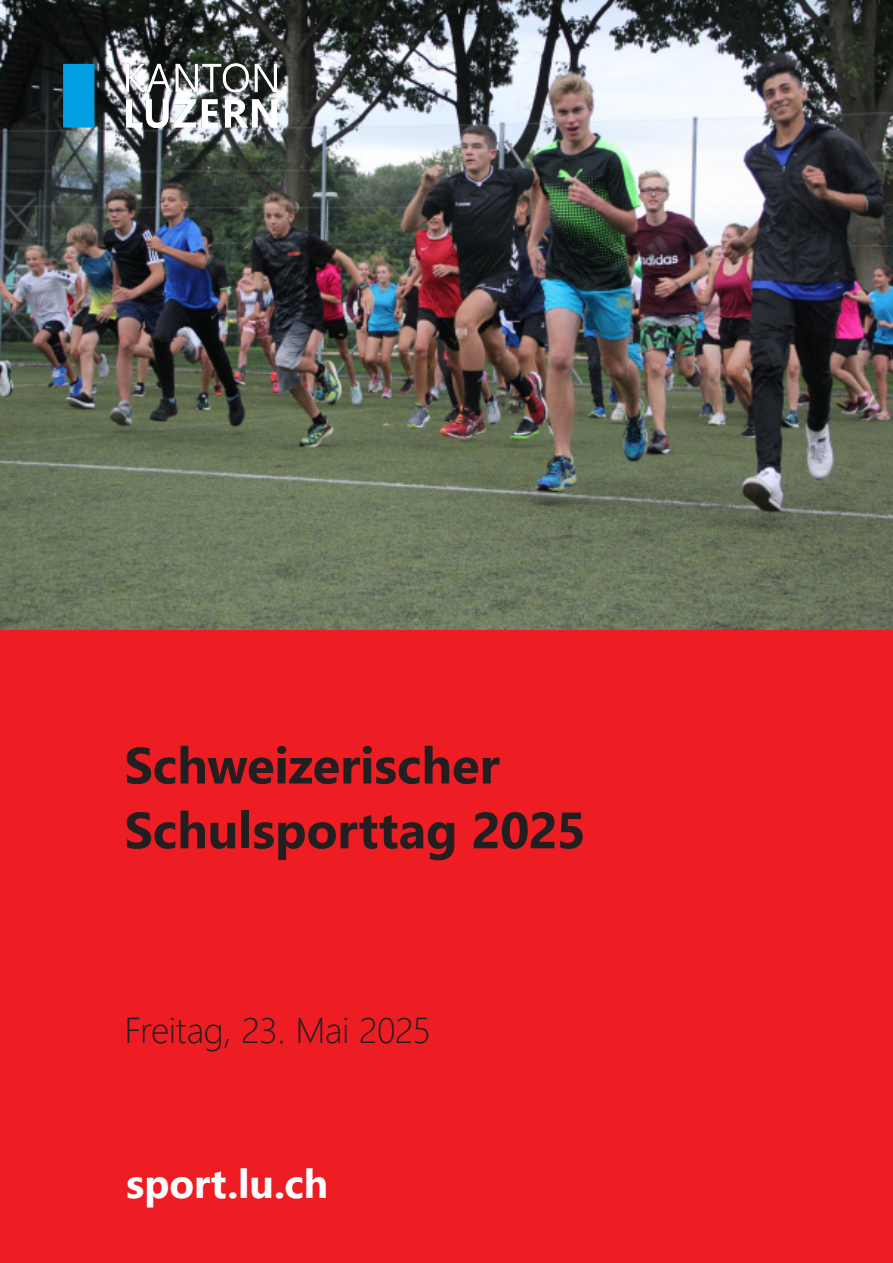
<style>
.page{position:relative;width:893px;height:1263px;background:#fff}
.page>*{position:absolute;margin:0;border:0;box-sizing:border-box;transform-origin:0 0}
.t1{font:700 51px "Segoe UI";letter-spacing:-.005em;color:#231f20}
.t2{font:700 40.5px "Segoe UI";color:#fff}
.t3{font:300 36px "Segoe UI";letter-spacing:-.015em;color:#231f20}
</style>
<div class="page">
<img style="left:0;top:0;width:893px;height:630px">
<div style="left:0;top:630px;width:893px;height:633px;background:#ee1d23"></div>
<img style="left:64px;top:64px;width:213px;height:64px">
<p class="t1" style="left:124px;top:717px;width:377px">Schweizerischer</p>
<p class="t1" style="left:124px;top:782px;width:463px">Schulsporttag 2025</p>
<p class="t3" style="left:124px;top:996px;width:308px">Freitag, 23. Mai 2025</p>
<p class="t2" style="left:126px;top:1145px;width:203px">sport.lu.ch</p>
</div>
